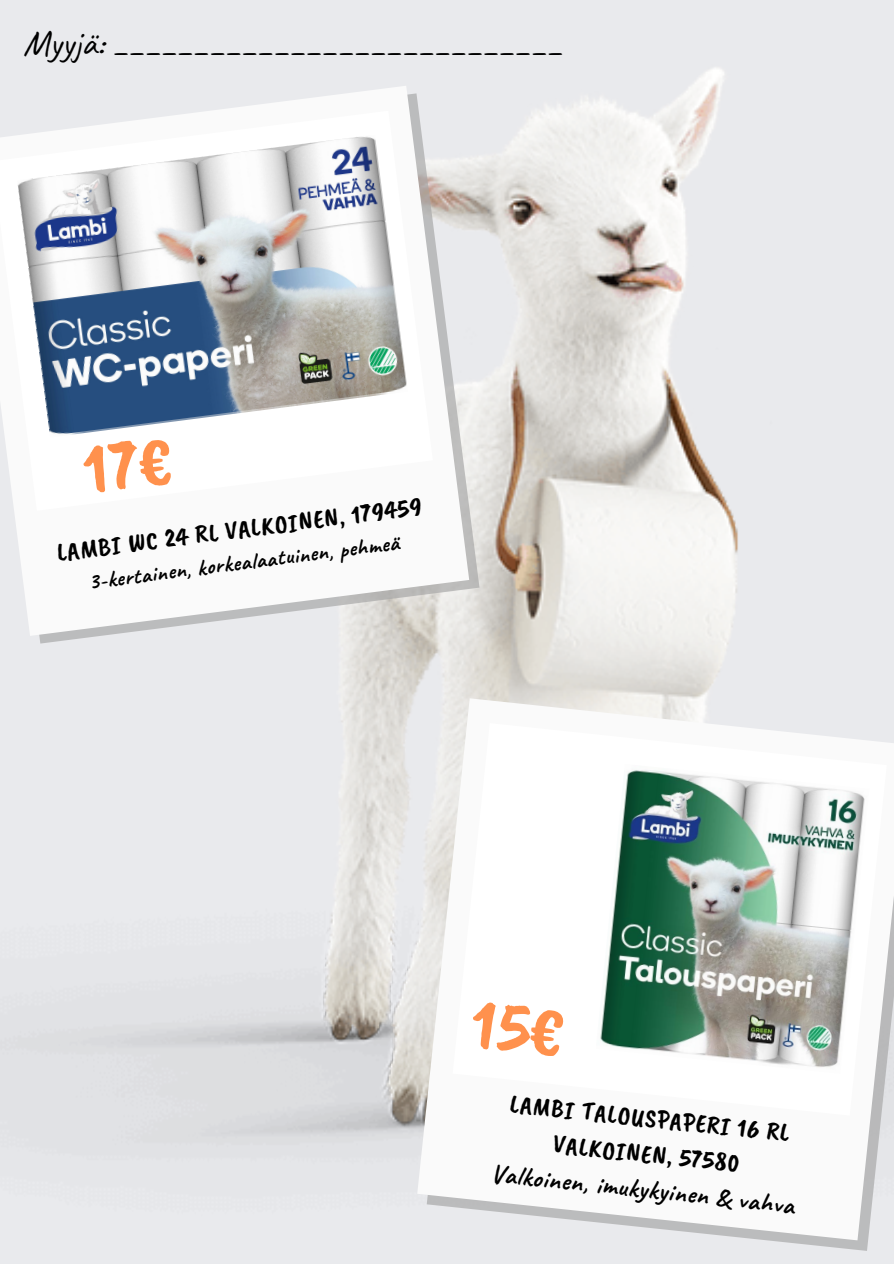
<style>
.page{position:relative;width:894px;height:1264px;background:#fff}
.page>*{position:absolute;margin:0;border:0;box-sizing:border-box;transform-origin:0 0}
.t1{font:36px "Caveat";color:#000}
.t2{font:26.25px/35.7px "Caveat Brush";color:#000;text-align:center}
.t3{font:700 26.25px "Caveat";color:#000}
.t4{font:700 22.5px "Caveat";color:#000}
</style>
<div class="page">
<img style="left:0;top:0;width:893px;height:1263px">
<svg style="left:417px;top:698px;width:476px;height:542px"></svg>
<svg style="left:452px;top:723px;width:434px;height:392px"></svg>
<svg style="left:0;top:93px;width:479px;height:550px;background:#e2e2e2"></svg>
<svg style="left:0;top:86px;width:469px;height:550px"></svg>
<svg style="left:0;top:111px;width:433px;height:400px"></svg>
<img style="left:17px;top:135px;width:391px;height:302px">
<img style="left:595px;top:764px;width:274px;height:309px">
<svg style="left:470px;top:1000px;width:94px;height:57px"></svg>
<svg style="left:81px;top:438px;width:93px;height:56px"></svg>
<p class="t1" style="left:23px;top:20px;width:541px">Myyjä: ____________________________</p>
<p class="t2" style="left:55px;top:534px;width:369px;rotate:-7deg">LAMBI WC 24 RL VALKOINEN, 179459</p>
<p class="t4" style="left:87px;top:567px;width:314px;rotate:-7deg">3-kertainen, korkealaatuinen, pehmeä</p>
<p class="t2" style="left:512px;top:1085px;width:282px;rotate:6deg">LAMBI TALOUSPAPERI 16 RL<br>VALKOINEN, 57580</p>
<p class="t3" style="left:492px;top:1156px;width:306px;rotate:6deg">Valkoinen, imukykyinen &amp; vahva</p>
</div>
